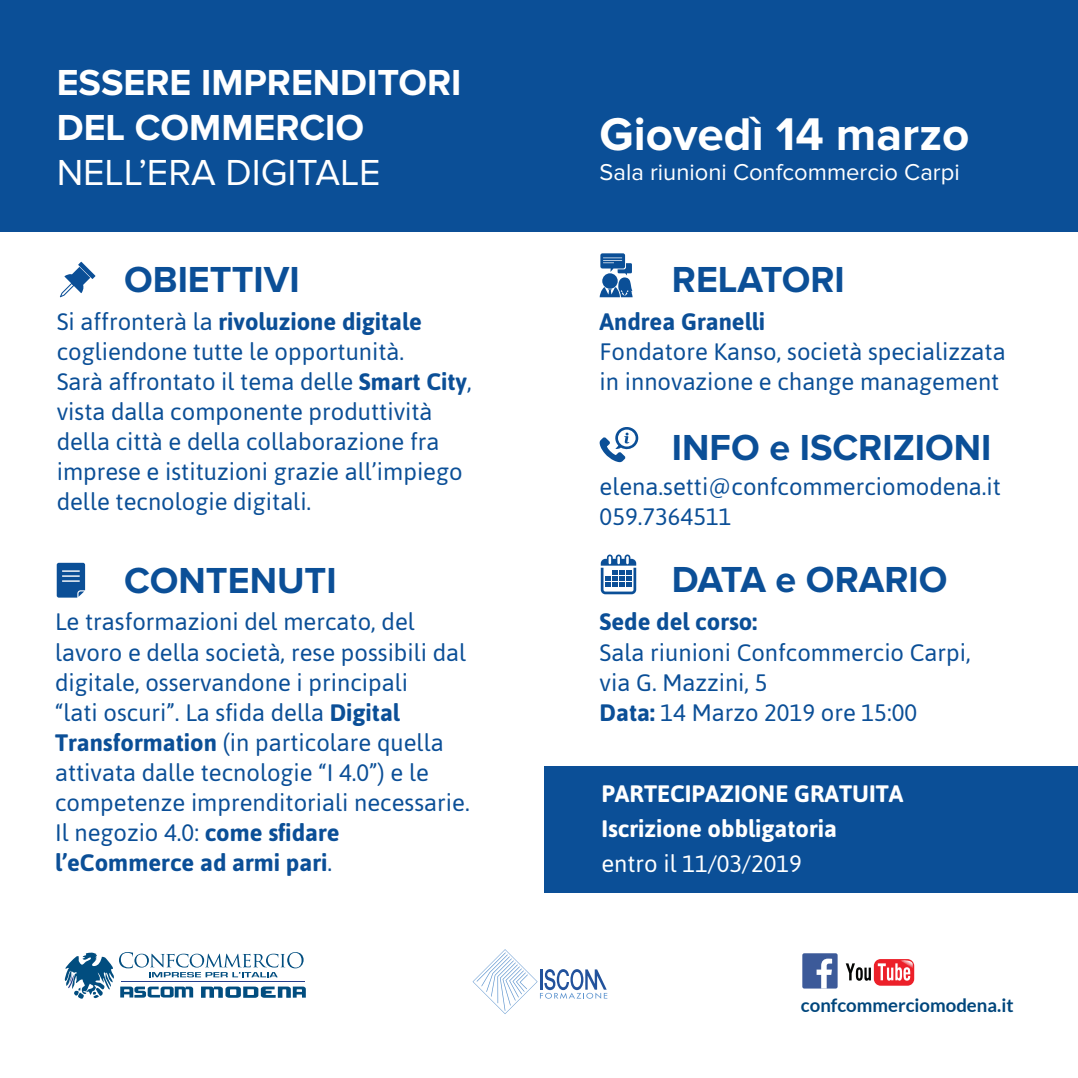
<style>
.page{position:relative;width:1078px;height:1078px;background:#fff}
.page>*{position:absolute;margin:0;border:0;box-sizing:border-box;transform-origin:0 0}
.t1{font:700 47.5px "Proxima Nova";color:#fff}
.t2{font:700 37.5px "Proxima Nova";color:#0b4f97}
.t3{font:700 37.5px "Proxima Nova";color:#fff}
.t4{font:37.5px "Proxima Nova";color:#fff}
.Stile_di_paragrafo_1{font:23.75px/30px "Asap";color:#0b4f97}
.Stile_di_paragrafo_1-2{font:700 23.75px "Asap";color:#0b4f97}
.t5{font:700 23.75px "Asap";color:#fff}
.t6{font:23.75px "Proxima Nova";color:#fff}
.t7{font:23.75px "Asap";color:#fff}
.t8{font:700 18.5px "Lato";color:#00467c}
.s1{font-weight:400}
.s2{font-weight:700}
</style>
<div class="page">
<div style="left:0;top:0;width:1077px;height:232px;background:#0b4f97"></div>
<div style="left:544px;top:765px;width:533px;height:127px;background:#0b4f97"></div>
<svg style="left:600px;top:554px;width:36px;height:40px"></svg>
<svg style="left:60px;top:268px;width:29px;height:29px"></svg>
<svg style="left:78px;top:262px;width:17px;height:17px"></svg>
<svg style="left:57px;top:562px;width:28px;height:35px"></svg>
<svg style="left:599px;top:253px;width:33px;height:44px"></svg>
<svg style="left:599px;top:427px;width:40px;height:35px"></svg>
<svg style="left:65px;top:952px;width:241px;height:46px"></svg>
<svg style="left:472px;top:949px;width:135px;height:64px"></svg>
<div style="left:802px;top:953px;width:35px;height:35px;background:#3c5a99;border-radius:2px"></div>
<svg style="left:816px;top:958px;width:15px;height:30px"></svg>
<svg style="left:873px;top:958px;width:41px;height:27px"></svg>
<svg style="left:877px;top:960px;width:35px;height:20px"></svg>
<svg style="left:845px;top:963px;width:25px;height:17px"></svg>
<p class="t3" style="left:57px;top:61px;width:406px">ESSERE IMPRENDITORI</p>
<p class="t3" style="left:57px;top:106px;width:309px">DEL COMMERCIO</p>
<p class="t4" style="left:57px;top:151px;width:325px">NELL’ERA DIGITALE</p>
<p class="t1" style="left:599px;top:107px;width:371px">Giovedì 14 marzo</p>
<p class="t6" style="left:599px;top:158px;width:361px">Sala riunioni Confcommercio Carpi</p>
<p class="t2" style="left:124px;top:258px;width:177px">OBIETTIVI</p>
<p class="t2" style="left:671px;top:258px;width:174px">RELATORI</p>
<p class="Stile_di_paragrafo_1-2" style="left:57px;top:306px;width:366px"><span class="s1">Si affronterà la</span> rivoluzione digitale</p>
<p class="Stile_di_paragrafo_1" style="left:57px;top:336px;width:349px">cogliendone tutte le opportunità.</p>
<p class="Stile_di_paragrafo_1" style="left:57px;top:366px;width:416px">Sarà affrontato il tema delle <span class="s2">Smart City</span>, vista dalla componente produttività della città e della collaborazione fra imprese e istituzioni grazie all’impiego delle tecnologie digitali.</p>
<p class="Stile_di_paragrafo_1-2" style="left:599px;top:306px;width:167px">Andrea Granelli</p>
<p class="Stile_di_paragrafo_1" style="left:599px;top:336px;width:407px">Fondatore Kanso, società specializzata in innovazione e change management</p>
<p class="t2" style="left:671px;top:426px;width:321px">INFO e ISCRIZIONI</p>
<p class="Stile_di_paragrafo_1" style="left:599px;top:471px;width:403px">elena.setti@confcommerciomodena.it</p>
<p class="Stile_di_paragrafo_1" style="left:599px;top:501px;width:133px">059.7364511</p>
<p class="t2" style="left:124px;top:559px;width:214px">CONTENUTI</p>
<p class="t2" style="left:671px;top:558px;width:277px">DATA e ORARIO</p>
<p class="Stile_di_paragrafo_1" style="left:55px;top:606px;width:412px">Le trasformazioni del mercato, del lavoro e della società, rese possibili dal digitale, osservandone i principali</p>
<p class="Stile_di_paragrafo_1" style="left:55px;top:696px;width:390px">“lati oscuri”. La sfida della <span class="s2">Digital<br>Transformation</span> (in particolare quella attivata dalle tecnologie “I 4.0”) e le</p>
<p class="Stile_di_paragrafo_1" style="left:55px;top:786px;width:416px">competenze imprenditoriali necessarie.<br>Il negozio 4.0: <span class="s2">come sfidare</span></p>
<p class="Stile_di_paragrafo_1-2" style="left:55px;top:846px;width:278px">l’eCommerce ad armi pari<span class="s1">.</span></p>
<p class="Stile_di_paragrafo_1-2" style="left:599px;top:606px;width:159px">Sede del corso:</p>
<p class="Stile_di_paragrafo_1" style="left:599px;top:636px;width:372px">Sala riunioni Confcommercio Carpi,</p>
<p class="Stile_di_paragrafo_1" style="left:599px;top:666px;width:169px">via G. Mazzini, 5</p>
<p class="Stile_di_paragrafo_1" style="left:599px;top:696px;width:319px"><span class="s2">Data:</span> 14 Marzo 2019 ore 15:00</p>
<p class="t5" style="left:601px;top:777px;width:303px">PARTECIPAZIONE GRATUITA</p>
<p class="t5" style="left:601px;top:812px;width:237px">Iscrizione obbligatoria</p>
<p class="t7" style="left:601px;top:848px;width:202px">entro il 11/03/2019</p>
<p class="t8" style="left:800px;top:994px;width:214px">confcommerciomodena.it</p>
</div>
